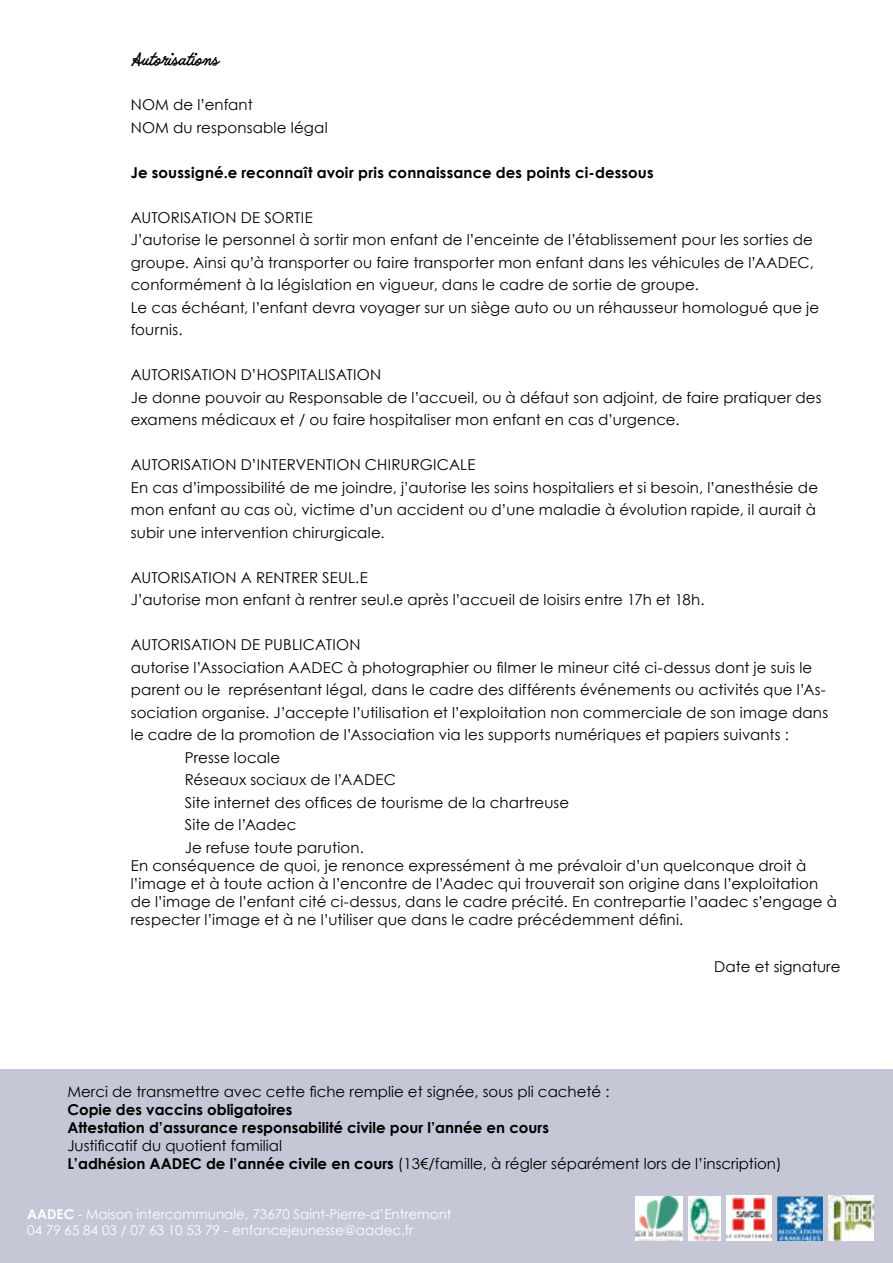
<style>
.page{position:relative;width:893px;height:1263px;background:#fff}
.page>*{position:absolute;margin:0;border:0;box-sizing:border-box;transform-origin:0 0}
.t1{font:15px/22.5px "Century Gothic";letter-spacing:.01em;color:#000}
.t2{font:700 15px/18px "Century Gothic";color:#000}
.t3{font:15px "Quimby Gubernatorial";color:#000}
.t4{font:13.5px/16.2px "Century Gothic";color:#fff}
.s1{font-weight:700}
</style>
<div class="page">
<div style="left:0;top:1070px;width:893px;height:193px;background:#c5c6d6"></div>
<img style="left:829px;top:1196px;width:44px;height:45px">
<img style="left:777px;top:1196px;width:46px;height:45px">
<img style="left:727px;top:1196px;width:44px;height:45px">
<img style="left:688px;top:1196px;width:33px;height:45px">
<img style="left:635px;top:1196px;width:48px;height:45px">
<p class="t3" style="left:131px;top:51px;width:89px">Autorisations</p>
<p class="t1" style="left:131px;top:93px;width:199px">NOM de l’enfant<br>NOM du responsable légal</p>
<p class="t2" style="left:131px;top:163px;width:524px">Je soussigné.e reconnaît avoir pris connaissance des points ci-dessous</p>
<p class="t1" style="left:131px;top:206px;width:690px">AUTORISATION DE SORTIE<br>J’autorise le personnel à sortir mon enfant de l’enceinte de l’établissement pour les sorties de groupe. Ainsi qu’à transporter ou faire transporter mon enfant dans les véhicules de l’AADEC, conformément à la législation en vigueur, dans le cadre de sortie de groupe.<br>Le cas échéant, l’enfant devra voyager sur un siège auto ou un réhausseur homologué que je fournis.</p>
<p class="t1" style="left:131px;top:363px;width:692px">AUTORISATION D’HOSPITALISATION<br>Je donne pouvoir au Responsable de l’accueil, ou à défaut son adjoint, de faire pratiquer des examens médicaux et / ou faire hospitaliser mon enfant en cas d’urgence.</p>
<p class="t1" style="left:131px;top:453px;width:689px">AUTORISATION D’INTERVENTION CHIRURGICALE<br>En cas d’impossibilité de me joindre, j’autorise les soins hospitaliers et si besoin, l’anesthésie de mon enfant au cas où, victime d’un accident ou d’une maladie à évolution rapide, il aurait à subir une intervention chirurgicale.</p>
<p class="t1" style="left:131px;top:566px;width:575px">AUTORISATION A RENTRER SEUL.E<br>J’autorise mon enfant à rentrer seul.e après l’accueil de loisirs entre 17h et 18h.</p>
<p class="t1" style="left:131px;top:633px;width:231px">AUTORISATION DE PUBLICATION</p>
<p class="t1" style="left:131px;top:656px;width:683px">autorise l’Association AADEC à photographier ou filmer le mineur cité ci-dessus dont je suis le</p>
<p class="t1" style="left:131px;top:678px;width:697px">parent ou le représentant légal, dans le cadre des différents événements ou activités que l’As-</p>
<p class="t1" style="left:131px;top:701px;width:699px">sociation organise. J’accepte l’utilisation et l’exploitation non commerciale de son image dans</p>
<p class="t1" style="left:131px;top:723px;width:660px">le cadre de la promotion de l’Association via les supports numériques et papiers suivants :</p>
<p class="t1" style="left:185px;top:746px;width:97px">Presse locale</p>
<p class="t1" style="left:185px;top:768px;width:213px">Réseaux sociaux de l’AADEC</p>
<p class="t1" style="left:185px;top:791px;width:386px">Site internet des offices de tourisme de la chartreuse</p>
<p class="t1" style="left:185px;top:813px;width:113px">Site de l’Aadec</p>
<p class="t1" style="left:185px;top:836px;width:181px">Je refuse toute parution.</p>
<p class="t1" style="left:131px;top:856px;width:708px;line-height:18px">En conséquence de quoi, je renonce expressément à me prévaloir d’un quelconque droit à l’image et à toute action à l’encontre de l’Aadec qui trouverait son origine dans l’exploitation de l’image de l’enfant cité ci-dessus, dans le cadre précité. En contrepartie l’aadec s’engage à respecter l’image et à ne l’utiliser que dans le cadre précédemment défini.</p>
<p class="t1" style="left:714px;top:955px;width:128px">Date et signature</p>
<p class="t1" style="left:67px;top:1080px;width:544px">Merci de transmettre avec cette fiche remplie et signée, sous pli cacheté :</p>
<p class="t2" style="left:67px;top:1099px;width:483px">Copie des vaccins obligatoires<br>Attestation d’assurance responsabilité civile pour l’année en cours</p>
<p class="t1" style="left:67px;top:1136px;width:716px;line-height:18px">Justificatif du quotient familial<br><span class="s1">L’adhésion AADEC de l’année civile en cours</span> (13€/famille, à régler séparément lors de l’inscription)</p>
<p class="t4" style="left:27px;top:1206px;width:426px"><span class="s1">AADEC</span> - Maison intercommunale, 73670 Saint-Pierre-d’Entremont<br>04 79 65 84 03 / 07 63 10 53 79 - enfancejeunesse@aadec.fr</p>
</div>
